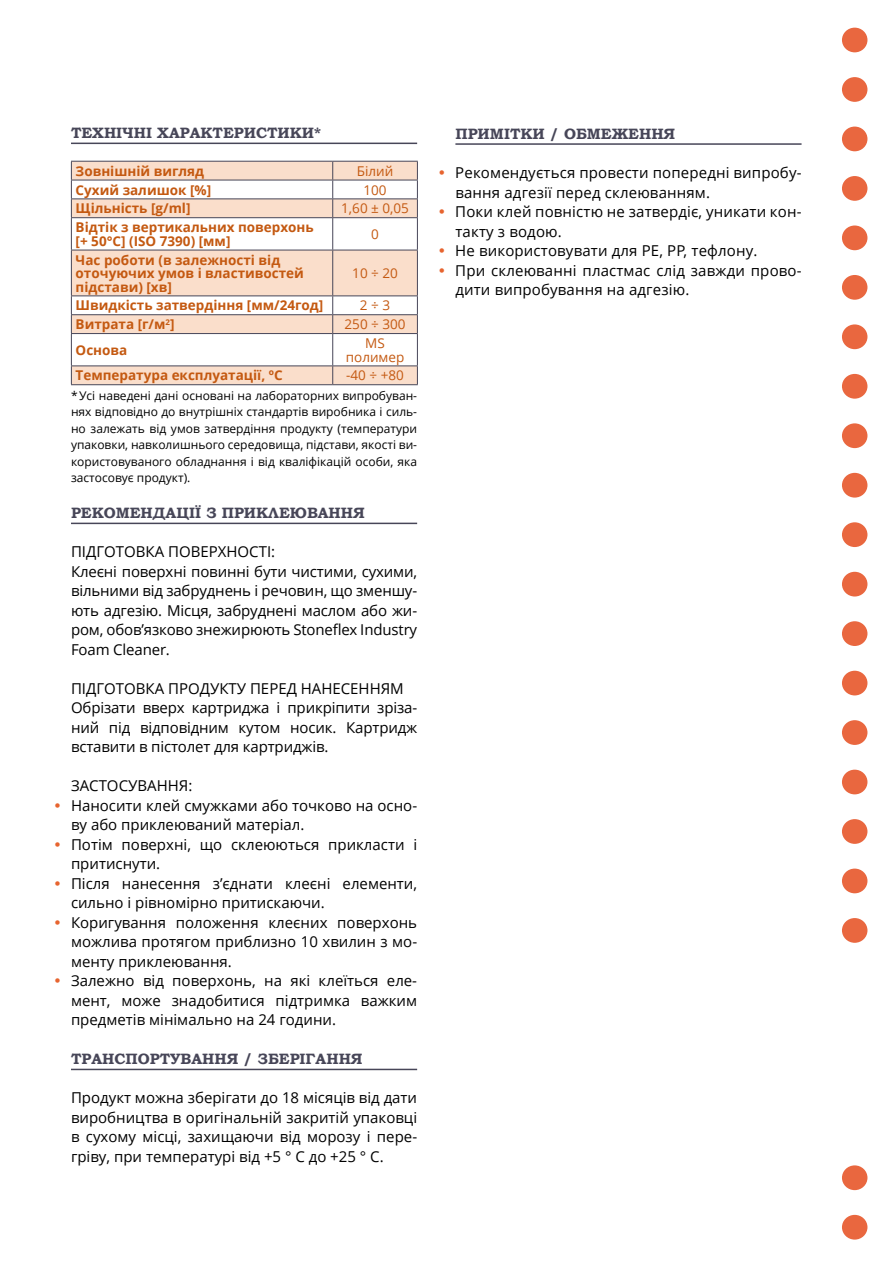
<style>
.page{position:relative;width:893px;height:1263px;background:#fff}
.page>*{position:absolute;margin:0;border:0;box-sizing:border-box;transform-origin:0 0}
.t1{font:15px/19.5px "Open Sans";color:#000}
.t2{font:700 15px "Bookman Old Style";color:#474658}
.t3{font:700 13.5px/13.5px "Open Sans";color:#c45911}
.t4{font:13.5px/13.5px "Open Sans";color:#c45911;text-align:center}
.t5{font:12px/16.5px "Open Sans";color:#000;text-align:justify}
</style>
<div class="page">
<hr style="left:71px;top:143px;width:346px;height:1px;background:#474658">
<hr style="left:71px;top:523px;width:346px;height:1px;background:#474658">
<hr style="left:71px;top:1069px;width:346px;height:1px;background:#474658">
<svg style="left:72px;top:162px;width:345px;height:222px;fill:#fadecb"></svg>
<hr style="left:71px;top:161px;width:262px;height:1px;background:#474658">
<hr style="left:333px;top:161px;width:85px;height:1px;background:#474658">
<hr style="left:71px;top:180px;width:262px;height:1px;background:#474658">
<hr style="left:333px;top:180px;width:85px;height:1px;background:#474658">
<hr style="left:71px;top:198px;width:262px;height:1px;background:#474658">
<svg style="left:71px;top:162px;width:1px;height:55px"></svg>
<hr style="left:333px;top:198px;width:85px;height:1px;background:#474658">
<svg style="left:332px;top:162px;width:1px;height:55px"></svg>
<svg style="left:417px;top:162px;width:1px;height:55px"></svg>
<hr style="left:71px;top:217px;width:262px;height:1px;background:#474658">
<hr style="left:71px;top:218px;width:1px;height:32px;background:#474658">
<hr style="left:333px;top:217px;width:85px;height:1px;background:#474658">
<hr style="left:332px;top:218px;width:1px;height:32px;background:#474658">
<hr style="left:417px;top:218px;width:1px;height:32px;background:#474658">
<hr style="left:71px;top:250px;width:262px;height:1px;background:#474658">
<hr style="left:71px;top:250px;width:1px;height:45px;background:#474658">
<hr style="left:333px;top:250px;width:85px;height:1px;background:#474658">
<hr style="left:332px;top:250px;width:1px;height:45px;background:#474658">
<hr style="left:417px;top:250px;width:1px;height:45px;background:#474658">
<hr style="left:71px;top:295px;width:262px;height:1px;background:#474658">
<hr style="left:333px;top:295px;width:85px;height:1px;background:#474658">
<hr style="left:71px;top:314px;width:262px;height:1px;background:#474658">
<svg style="left:71px;top:296px;width:1px;height:37px"></svg>
<hr style="left:333px;top:314px;width:85px;height:1px;background:#474658">
<svg style="left:332px;top:296px;width:1px;height:37px"></svg>
<svg style="left:417px;top:296px;width:1px;height:37px"></svg>
<hr style="left:71px;top:333px;width:262px;height:1px;background:#474658">
<hr style="left:71px;top:334px;width:1px;height:31px;background:#474658">
<hr style="left:333px;top:333px;width:85px;height:1px;background:#474658">
<hr style="left:332px;top:334px;width:1px;height:31px;background:#474658">
<hr style="left:417px;top:334px;width:1px;height:31px;background:#474658">
<hr style="left:71px;top:365px;width:262px;height:1px;background:#474658">
<svg style="left:71px;top:366px;width:1px;height:18px"></svg>
<hr style="left:333px;top:365px;width:85px;height:1px;background:#474658">
<svg style="left:332px;top:366px;width:1px;height:18px"></svg>
<svg style="left:417px;top:366px;width:1px;height:18px"></svg>
<hr style="left:71px;top:384px;width:262px;height:1px;background:#474658">
<hr style="left:333px;top:384px;width:85px;height:1px;background:#474658">
<hr style="left:455px;top:143px;width:346px;height:2px;background:#474658">
<div style="left:842px;top:1215px;width:25px;height:24px;background:#e9673f;border-radius:50%"></div>
<div style="left:842px;top:1165px;width:25px;height:25px;background:#e9673f;border-radius:50%"></div>
<div style="left:842px;top:918px;width:25px;height:25px;background:#e9673f;border-radius:50%"></div>
<div style="left:842px;top:868px;width:25px;height:25px;background:#e9673f;border-radius:50%"></div>
<div style="left:842px;top:819px;width:25px;height:25px;background:#e9673f;border-radius:50%"></div>
<div style="left:842px;top:770px;width:25px;height:24px;background:#e9673f;border-radius:50%"></div>
<div style="left:842px;top:720px;width:25px;height:25px;background:#e9673f;border-radius:50%"></div>
<div style="left:842px;top:671px;width:25px;height:24px;background:#e9673f;border-radius:50%"></div>
<div style="left:842px;top:621px;width:25px;height:25px;background:#e9673f;border-radius:50%"></div>
<div style="left:842px;top:572px;width:25px;height:24px;background:#e9673f;border-radius:50%"></div>
<div style="left:842px;top:522px;width:25px;height:25px;background:#e9673f;border-radius:50%"></div>
<div style="left:842px;top:473px;width:25px;height:25px;background:#e9673f;border-radius:50%"></div>
<div style="left:842px;top:423px;width:25px;height:25px;background:#e9673f;border-radius:50%"></div>
<div style="left:842px;top:374px;width:25px;height:25px;background:#e9673f;border-radius:50%"></div>
<div style="left:842px;top:324px;width:25px;height:25px;background:#e9673f;border-radius:50%"></div>
<div style="left:842px;top:275px;width:25px;height:25px;background:#e9673f;border-radius:50%"></div>
<div style="left:842px;top:225px;width:25px;height:25px;background:#e9673f;border-radius:50%"></div>
<div style="left:842px;top:176px;width:25px;height:25px;background:#e9673f;border-radius:50%"></div>
<div style="left:842px;top:127px;width:25px;height:24px;background:#e9673f;border-radius:50%"></div>
<div style="left:842px;top:77px;width:25px;height:25px;background:#e9673f;border-radius:50%"></div>
<div style="left:842px;top:28px;width:25px;height:24px;background:#e9673f;border-radius:50%"></div>
<p class="t2" style="left:71px;top:122px;width:252px">ТЕХНІЧНІ ХАРАКТЕРИСТИКИ*</p>
<p class="t3" style="left:76px;top:164px;width:130px">Зовнішній вигляд</p>
<p class="t4" style="left:357px;top:164px;width:38px">Білий</p>
<p class="t3" style="left:76px;top:183px;width:137px">Сухий залишок [%]</p>
<p class="t4" style="left:363px;top:183px;width:25px">100</p>
<p class="t3" style="left:76px;top:202px;width:116px">Щільність [g/ml]</p>
<p class="t4" style="left:341px;top:202px;width:69px">1,60 ± 0,05</p>
<p class="t3" style="left:76px;top:221px;width:240px">Відтік з вертикальних поверхонь [+ 50°C] (ISO 7390) [мм]</p>
<p class="t4" style="left:371px;top:228px;width:9px">0</p>
<p class="t3" style="left:76px;top:253px;width:230px">Час роботи (в залежності від оточуючих умов і властивостей підстави) [хв]</p>
<p class="t4" style="left:352px;top:267px;width:47px">10 ÷ 20</p>
<p class="t3" style="left:76px;top:299px;width:249px">Швидкість затвердіння [мм/24год]</p>
<p class="t4" style="left:360px;top:299px;width:32px">2 ÷ 3</p>
<p class="t3" style="left:76px;top:318px;width:100px">Витрата [г/м<sup>2</sup>]</p>
<p class="t4" style="left:345px;top:318px;width:63px">250 ÷ 300</p>
<p class="t3" style="left:76px;top:343px;width:53px">Основа</p>
<p class="t4" style="left:346px;top:337px;width:60px">MS полимер</p>
<p class="t3" style="left:76px;top:369px;width:209px">Температура експлуатації, ºС</p>
<p class="t4" style="left:346px;top:369px;width:59px">-40 ÷ +80</p>
<p class="t5" style="left:71px;top:387px;width:348px">*Усі наведені дані основані на лабораторних випробуван&shy;нях відповідно до внутрішніх стандартів виробника і силь&shy;но залежать від умов затвердіння продукту (температури упаковки, навколишнього середовища, підстави, якості ви&shy;користовуваного обладнання і від кваліфікацій особи, яка застосовує продукт).</p>
<p class="t2" style="left:71px;top:502px;width:295px">РЕКОМЕНДАЦІЇ З ПРИКЛЕЮВАННЯ</p>
<p class="t1" style="left:71px;top:542px;width:348px">ПІДГОТОВКА ПОВЕРХНОСТІ:<br>Клеєні поверхні повинні бути чистими, сухими, вільними від забруднень і речовин, що зменшу&shy;ють адгезію. Місця, забруднені маслом або жи&shy;ром, обов’язково знежирюють Stoneflex Industry Foam Cleaner.</p>
<p class="t1" style="left:71px;top:679px;width:348px">ПІДГОТОВКА ПРОДУКТУ ПЕРЕД НАНЕСЕННЯМ Обрізати вверх картриджа і прикріпити зріза&shy;ний під відповідним кутом носик. Картридж вставити в пістолет для картриджів.</p>
<p class="t1" style="left:71px;top:776px;width:348px">ЗАСТОСУВАННЯ:<br>Наносити клей смужками або точково на осно&shy;ву або приклеюваний матеріал.<br>Потім поверхні, що склеюються прикласти і притиснути.<br>Після нанесення з’єднати клеєні елементи, сильно і рівномірно притискаючи.<br>Коригування положення клеєних поверхонь можлива протягом приблизно 10 хвилин з мо&shy;менту приклеювання.<br>Залежно від поверхонь, на які клеїться еле&shy;мент, може знадобитися підтримка важким предметів мінімально на 24 години.</p>
<p class="t2" style="left:71px;top:1048px;width:293px">ТРАНСПОРТУВАННЯ / ЗБЕРІГАННЯ</p>
<p class="t1" style="left:71px;top:1088px;width:348px;text-align:justify">Продукт можна зберігати до 18 місяців від дати виробництва в оригінальній закритій упаковці в сухому місці, захищаючи від морозу і пере&shy;гріву, при температурі від +5 ° C до +25 ° C.</p>
<p class="t2" style="left:455px;top:123px;width:221px">ПРИМІТКИ / ОБМЕЖЕННЯ</p>
<p class="t1" style="left:455px;top:163px;width:348px">Рекомендується провести попередні випробу&shy;вання адгезії перед склеюванням.<br>Поки клей повністю не затвердіє, уникати кон&shy;такту з водою.<br>Не використовувати для PE, PP, тефлону.<br>При склеюванні пластмас слід завжди прово&shy;дити випробування на адгезію.</p>
</div>
